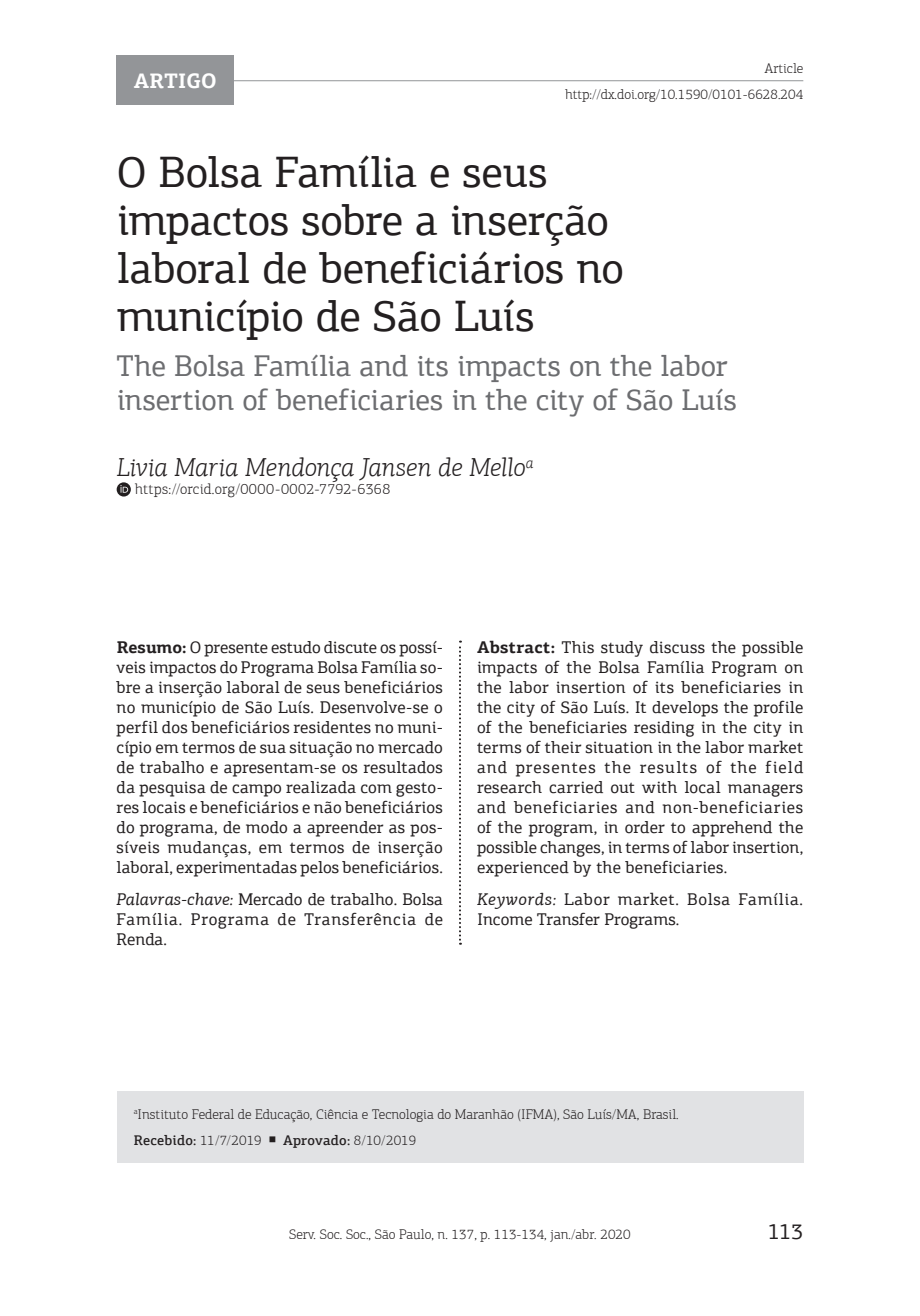
<style>
.page{position:relative;width:920px;height:1316px;background:#fff}
.page>*{position:absolute;margin:0;border:0;box-sizing:border-box;transform-origin:0 0}
.t1{font:44px/48px "PF Agora Slab Pro";letter-spacing:-.005em;color:#231f20}
.t2{font:30px/34px "PF Agora Slab Pro";letter-spacing:-.005em;color:#6c6d70}
.t3{font:italic 300 26px "PF Agora Slab Pro";letter-spacing:-.005em;color:#231f20}
.t4{font:22px "PF Agora Slab Pro";color:#231f20}
.t5{font:700 21px "PF Agora Slab Pro";letter-spacing:.015em;color:#fff}
.t6{font:17px/20px "PF Agora Slab Pro";letter-spacing:.01em;color:#231f20;text-align:justify}
.t7{font:300 15px "PF Agora Slab Pro";letter-spacing:.01em;color:#231f20}
.t8{font:300 14px/26.6px "PF Agora Slab Pro";color:#231f20}
.s1{font-weight:700}
.s2{font-style:italic}
.s3{font-weight:500}
</style>
<div class="page">
<hr style="left:117px;top:80px;width:686px;height:1px;background:#939598">
<div style="left:117px;top:55px;width:117px;height:50px;background:#939598"></div>
<div style="left:117px;top:1091px;width:686px;height:71px;background:#e1e2e4"></div>
<svg style="left:117px;top:482px;width:14px;height:15px"></svg>
<svg style="left:120px;top:485px;width:8px;height:8px"></svg>
<svg style="left:459px;top:641px;width:2px;height:304px"></svg>
<p class="t5" style="left:134px;top:68px;width:84px">ARTIGO</p>
<p class="t8" style="left:764px;top:55px;width:40px">Article</p>
<p class="t8" style="left:564px;top:82px;width:240px">http://dx.doi.org/10.1590/0101-6628.204</p>
<h1 class="t1" style="left:117px;top:148px;width:508px">O Bolsa Família e seus impactos sobre a inserção laboral de beneficiários no município de São Luís</h1>
<h2 class="t2" style="left:117px;top:349px;width:621px">The Bolsa Família and its impacts on the labor insertion of beneficiaries in the city of São Luís</h2>
<h3 class="t3" style="left:117px;top:452px;width:418px">Livia Maria Mendonça Jansen de Mello<sup>a</sup></h3>
<p class="t7" style="left:135px;top:480px;width:257px">https://orcid.org/0000-0002-7792-6368</p>
<p class="t6" style="left:117px;top:637px;width:328px"><span class="s1">Resumo:</span> O presente estudo discute os possí‑ veis impactos do Programa Bolsa Família so‑ bre a inserção laboral de seus beneficiários no município de São Luís. Desenvolve-se o perfil dos beneficiários residentes no muni‑ cípio em termos de sua situação no mercado de trabalho e apresentam-se os resultados da pesquisa de campo realizada com gesto‑ res locais e beneficiários e não beneficiários do programa, de modo a apreender as pos‑ síveis mudanças, em termos de inserção laboral, experimentadas pelos beneficiários.</p>
<p class="t6" style="left:117px;top:889px;width:328px"><span class="s2">Palavras-chave:</span> Mercado de trabalho. Bolsa Família. Programa de Transferência de Renda.</p>
<p class="t6" style="left:477px;top:637px;width:328px"><span class="s1">Abstract:</span> This study discuss the possible impacts of the Bolsa Família Program on the labor insertion of its beneficiaries in the city of São Luís. It develops the profile of the beneficiaries residing in the city in terms of their situation in the labor market and presentes the results of the field research carried out with local managers and beneficiaries and non-beneficiaries of the program, in order to apprehend the possible changes, in terms of labor insertion, experienced by the beneficiaries.</p>
<p class="t6" style="left:477px;top:889px;width:327px"><span class="s2">Keywords:</span> Labor market. Bolsa Família.<br>Income Transfer Programs.</p>
<p class="t8" style="left:134px;top:1100px;width:546px"><sup>a</sup>Instituto Federal de Educação, Ciência e Tecnologia do Maranhão (IFMA), São Luís/MA, Brasil.<br><span class="s3">Recebido:</span> 11/7/2019 ■ <span class="s3">Aprovado:</span> 8/10/2019</p>
<p class="t8" style="left:289px;top:1221px;width:343px">Serv. Soc. Soc., São Paulo, n. 137, p. 113-134, jan./abr. 2020</p>
<p class="t4" style="left:767px;top:1218px;width:37px">113</p>
</div>
